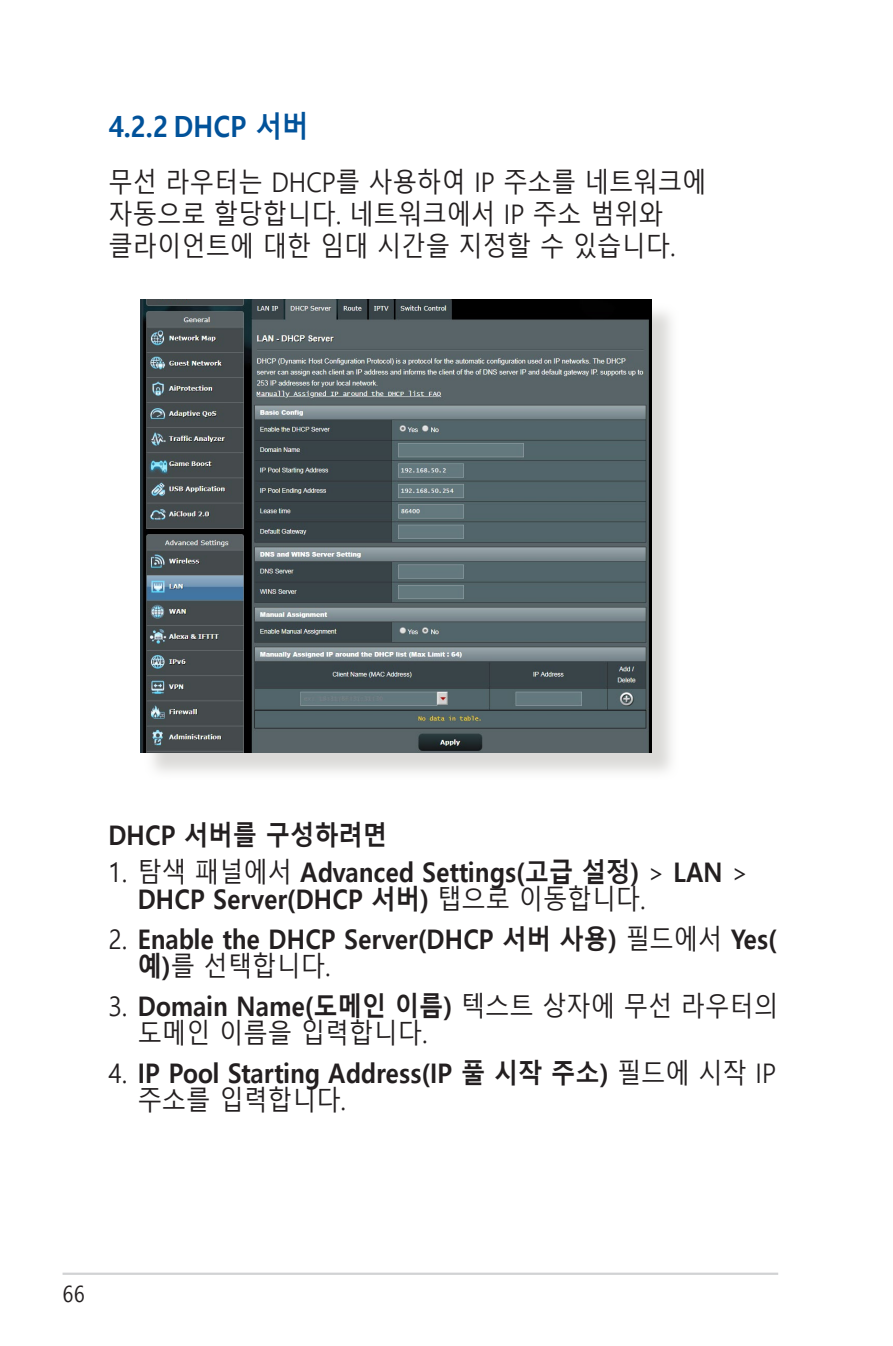
<style>
.page{position:relative;width:893px;height:1346px;background:#fff}
.page>*{position:absolute;margin:0;border:0;box-sizing:border-box;transform-origin:0 0}
.t1{font:700 29.25px "Malgun Gothic";color:#01529a;scale:.9 1}
.t2{font:700 27px/27px "Malgun Gothic";color:#231f20;scale:.9 1}
.t3{font:27px/32.4px "Malgun Gothic";color:#231f20;scale:.9 1}
.t4{font:22.5px "Malgun Gothic";color:#231f20;scale:.9 1}
.s1{font-weight:400}
.s2{font-weight:700}
</style>
<div class="page">
<hr style="left:63px;top:1272px;width:715px;height:3px;background:#d1d2d4">
<div style="left:144px;top:303px;width:536px;height:478px;background:#cfcecb;opacity:.75"></div>
<img style="left:140px;top:299px;width:512px;height:454px">
<p class="t1" style="left:108px;top:109px;width:224px">4.2.2 DHCP 서버</p>
<p class="t3" style="left:108px;top:166px;width:666px">무선 라우터는 DHCP를 사용하여 IP 주소를 네트워크에 자동으로 할당합니다. 네트워크에서 IP 주소 범위와 클라이언트에 대한 임대 시간을 지정할 수 있습니다.</p>
<p class="t2" style="left:108px;top:822px;width:311px">DHCP 서버를 구성하려면</p>
<p class="t2" style="left:138px;top:859px;width:680px;text-indent:-29px"><span class="s1">1. 탐색 패널에서</span> Advanced Settings(고급 설정) <span class="s1">&gt;</span> LAN <span class="s1">&gt;<br></span>DHCP Server(DHCP 서버) <span class="s1">탭으로 이동합니다.</span></p>
<p class="t2" style="left:138px;top:926px;width:711px;text-indent:-29px"><span class="s1">2.</span> Enable the DHCP Server(DHCP 서버 사용) <span class="s1">필드에서</span> Yes( 예)<span class="s1">를 선택합니다.</span></p>
<p class="t3" style="left:138px;top:993px;width:713px;line-height:27px;text-indent:-29px">3. <span class="s2">Domain Name(도메인 이름)</span> 텍스트 상자에 무선 라우터의 도메인 이름을 입력합니다.</p>
<p class="t2" style="left:138px;top:1059px;width:711px;text-indent:-29px"><span class="s1">4.</span> IP Pool Starting Address(IP 풀 시작 주소) <span class="s1">필드에 시작 IP 주소를 입력합니다.</span></p>
<p class="t4" style="left:63px;top:1281px;width:26px">66</p>
</div>
